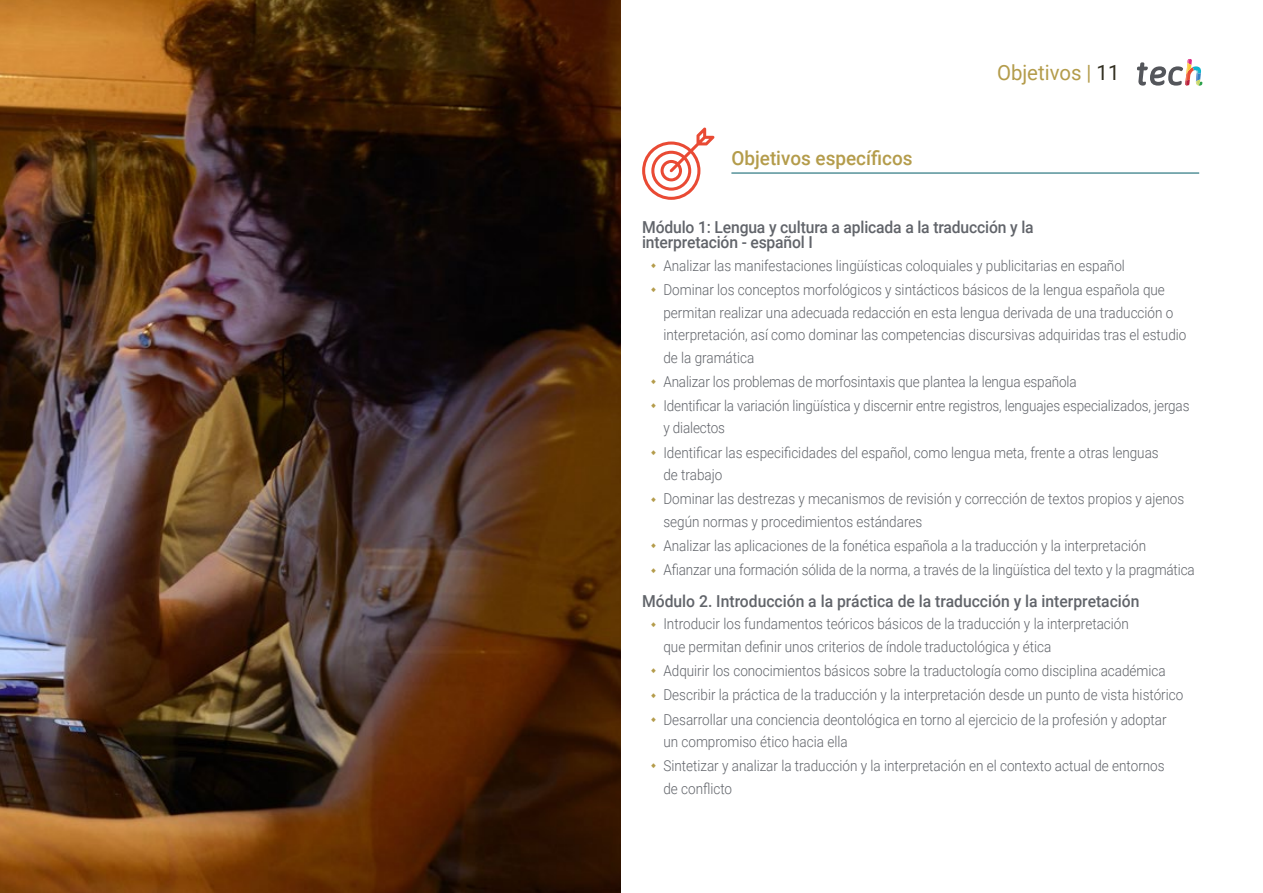
<style>
.page{position:relative;width:1263px;height:893px;background:#fff}
.page>*{position:absolute;margin:0;border:0;box-sizing:border-box;transform-origin:0 0}
.t1{font:21px "Roboto";color:#b49c4b}
.t2{font:500 19.5px "Roboto";color:#b49c4b}
.t3{font:500 16.5px/15px "Roboto";letter-spacing:-.01em;color:#61646a;scale:.95 1}
.t4{font:300 15px/24.2px "Roboto";color:#61646a;scale:.9 1}
.s1{color:#312e20}
</style>
<div class="page">
<hr style="left:731px;top:173px;width:468px;height:1px;background:#005c67">
<svg style="left:642px;top:127px;width:72px;height:73px"></svg>
<img style="left:0;top:0;width:621px;height:893px">
<svg style="left:1137px;top:59px;width:65px;height:27px"></svg>
<h2 class="t2" style="left:731px;top:144px;width:183px">Objetivos específicos</h2>
<h1 class="t1" style="left:997px;top:57px;width:124px">Objetivos | <span class="s1">11</span></h1>
<p class="t3" style="left:642px;top:219px;width:414px">Módulo 1: Lengua y cultura a aplicada a la traducción y la interpretación - español I</p>
<p class="t4" style="left:663px;top:253px;width:559px">Analizar las manifestaciones lingüísticas coloquiales y publicitarias en español<br>Dominar los conceptos morfológicos y sintácticos básicos de la lengua española que</p>
<p class="t4" style="left:663px;top:300px;width:583px;line-height:22.5px">permitan realizar una adecuada redacción en esta lengua derivada de una traducción o interpretación, así como dominar las competencias discursivas adquiridas tras el estudio de la gramática</p>
<p class="t4" style="left:663px;top:369px;width:586px">Analizar los problemas de morfosintaxis que plantea la lengua española<br>Identificar la variación lingüística y discernir entre registros, lenguajes especializados, jergas</p>
<p class="t4" style="left:663px;top:415px;width:552px">y dialectos<br>Identificar las especificidades del español, como lengua meta, frente a otras lenguas</p>
<p class="t4" style="left:663px;top:462px;width:580px">de trabajo<br>Dominar las destrezas y mecanismos de revisión y corrección de textos propios y ajenos</p>
<p class="t4" style="left:663px;top:509px;width:592px">según normas y procedimientos estándares<br>Analizar las aplicaciones de la fonética española a la traducción y la interpretación<br>Afianzar una formación sólida de la norma, a través de la lingüística del texto y la pragmática</p>
<p class="t3" style="left:642px;top:593px;width:525px">Módulo 2. Introducción a la práctica de la traducción y la interpretación</p>
<p class="t4" style="left:663px;top:612px;width:519px;line-height:22.5px">Introducir los fundamentos teóricos básicos de la traducción y la interpretación que permitan definir unos criterios de índole traductológica y ética</p>
<p class="t4" style="left:663px;top:658px;width:579px">Adquirir los conocimientos básicos sobre la traductología como disciplina académica<br>Describir la práctica de la traducción y la interpretación desde un punto de vista histórico<br>Desarrollar una conciencia deontológica en torno al ejercicio de la profesión y adoptar</p>
<p class="t4" style="left:663px;top:729px;width:558px">un compromiso ético hacia ella<br>Sintetizar y analizar la traducción y la interpretación en el contexto actual de entornos</p>
<p class="t4" style="left:663px;top:776px;width:78px">de conflicto</p>
</div>
